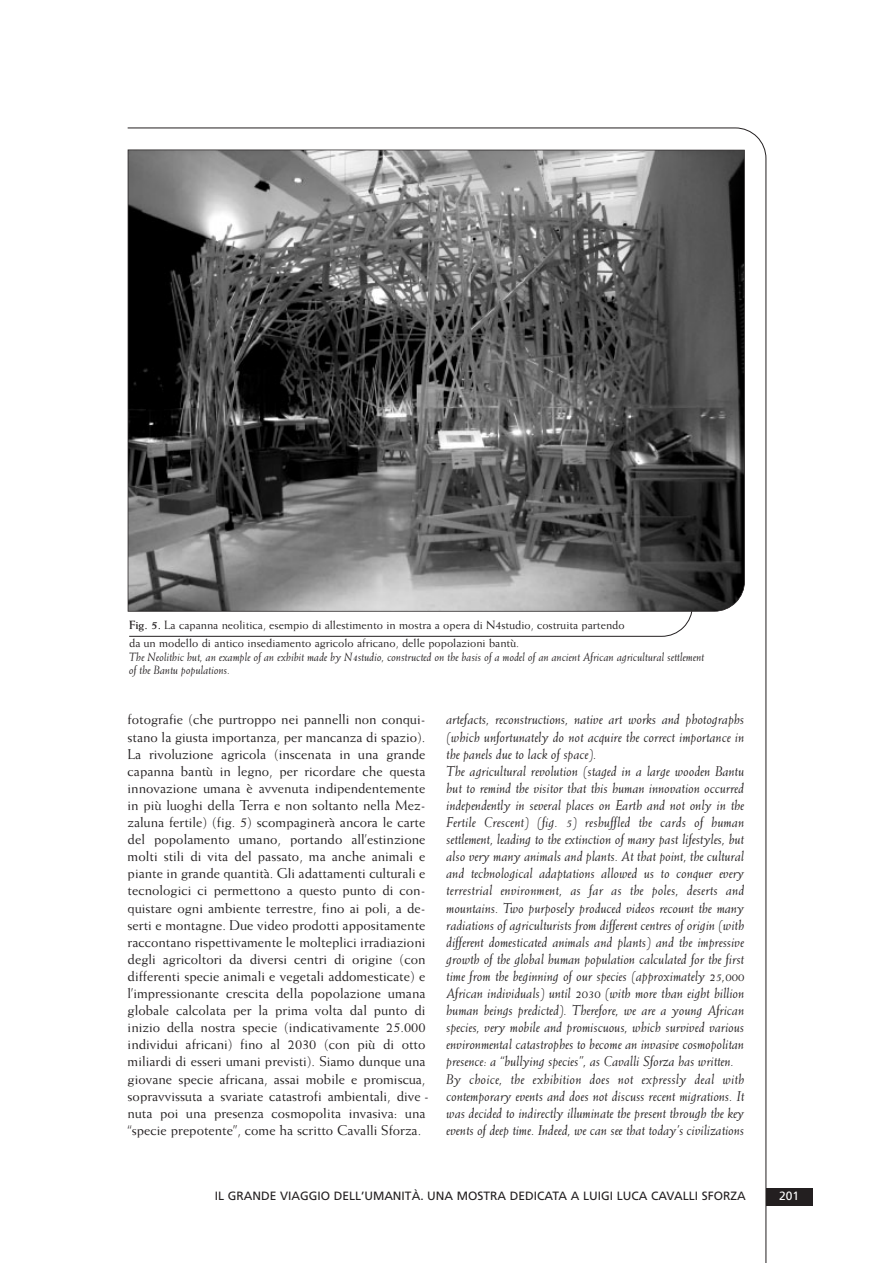
<style>
.page{position:relative;width:893px;height:1263px;background:#fff}
.page>*{position:absolute;margin:0;border:0;box-sizing:border-box;transform-origin:0 0}
.t1{font:italic 14.25px/17.1px "Weiss";color:#231f20}
.t2{font:14.25px/17.1px "Weiss";color:#231f20}
.t3{font:12px/18px "Weiss";color:#231f20}
.t4{font:italic 12px/13.5px "Weiss";color:#231f20}
.t5{font:12px "Frutiger";color:#231f20}
.t6{font:12px "Frutiger";color:#fff}
.s1{font-weight:700}
</style>
<div class="page">
<div style="left:765px;top:1189px;width:47px;height:17px;background:#231f20"></div>
<svg style="left:129px;top:612px;width:563px;height:25px"></svg>
<svg style="left:128px;top:149px;width:616px;height:463px;background:#5f5f5f"></svg>
<p class="t3" style="left:129px;top:617px;width:497px"><span class="s1">Fig. 5.</span> La capanna neolitica, esempio di allestimento in mostra a opera di N4studio, costruita partendo da un modello di antico insediamento agricolo africano, delle popolazioni bantù.</p>
<p class="t4" style="left:129px;top:651px;width:576px">The Neolithic hut, an example of an exhibit made by N4studio, constructed on the basis of a model of an ancient African agricultural settlement of the Bantu populations.</p>
<p class="t2" style="left:128px;top:712px;width:303px">fotografie (che purtroppo nei pannelli non conqui - stano la giusta importanza, per mancanza di spazio).<br>La rivoluzione agricola (inscenata in una grande capanna bantù in legno, per ricordare che questa innovazione umana è avvenuta indipendentemente in più luoghi della Terra e non soltanto nella Mez - zaluna fertile) (fig. 5) scompaginerà ancora le carte del popolamento umano, portando all’estinzione molti stili di vita del passato, ma anche animali e piante in grande quantità. Gli adattamenti culturali e tecnologici ci permettono a questo punto di con - quistare ogni ambiente terrestre, fino ai poli, a de - serti e montagne. Due video prodotti appositamente raccontano rispettivamente le molteplici irradiazioni degli agricoltori da diversi centri di origine (con differenti specie animali e vegetali addomesticate) e l’impressionante crescita della popolazione umana globale calcolata per la prima volta dal punto di inizio della nostra specie (indicativamente 25.000 individui africani) fino al 2030 (con più di otto miliardi di esseri umani previsti). Siamo dunque una giovane specie africana, assai mobile e promiscua, sopravvissuta a svariate catastrofi ambientali, di ve - nuta poi una presenza cosmopolita invasiva: una “specie prepotente”, come ha scritto Cavalli Sforza.</p>
<p class="t1" style="left:446px;top:712px;width:299px">artefacts, reconstructions, native art works and photographs (which unfortunately do not acquire the correct importance in the panels due to lack of space).<br>The agricultural revolution (staged in a large wooden Bantu hut to remind the visitor that this human innovation occurred independently in several places on Earth and not only in the Fertile Crescent) (fig. 5) reshuffled the cards of human settlement, leading to the extinction of many past lifestyles, but also very many animals and plants. At that point, the cultural and technological adaptations allowed us to conquer every terrestrial environment, as far as the poles, deserts and mountains. Two purposely produced videos recount the many radiations of agriculturists from different centres of origin (with different domesticated animals and plants) and the impressive growth of the global human population calculated for the first time from the beginning of our species (approximately 25,000<br>African individuals) until 2030 (with more than eight billion human beings predicted). Therefore, we are a young African species, very mobile and promiscuous, which survived various environmental catastrophes to become an invasive cosmopolitan presence: a “bullying species”, as Cavalli Sforza has written.<br>By choice, the exhibition does not expressly deal with contemporary events and does not discuss recent migrations. It was decided to indirectly illuminate the present through the key events of deep time. Indeed, we can see that today’s civilizations</p>
<p class="t5" style="left:215px;top:1191px;width:532px">IL GRANDE VIAGGIO DELL’UMANITÀ. UNA MOSTRA DEDICATA A LUIGI LUCA CAVALLI SFORZA</p>
<p class="t6" style="left:779px;top:1191px;width:21px">201</p>
</div>
